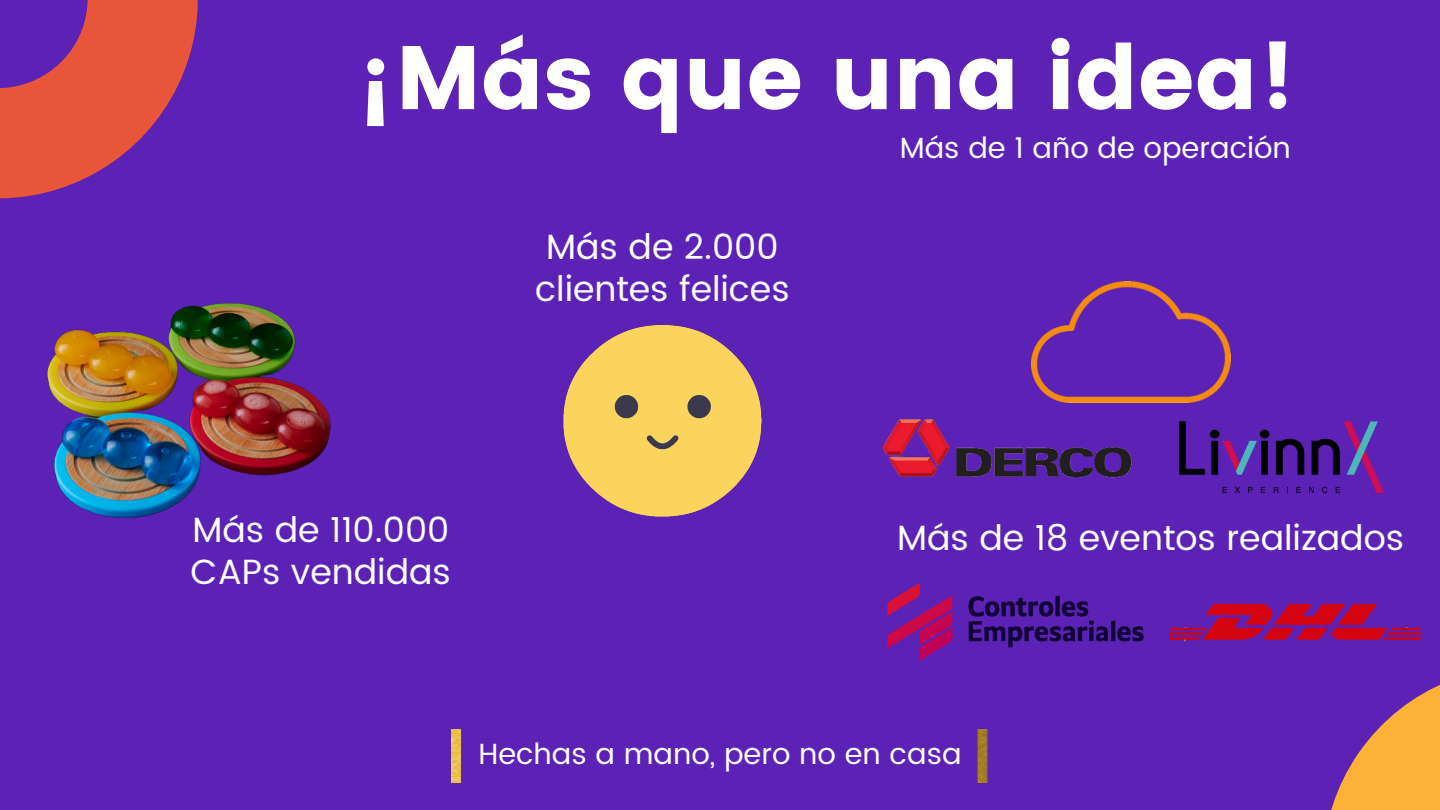
<style>
.page{position:relative;width:1440px;height:810px;background:#5c21b5}
.page>*{position:absolute;margin:0;border:0;box-sizing:border-box;transform-origin:0 0}
.t1{font:90px "Poppins";color:#fff}
.t2{font:35px/42px "Poppins";color:#fff}
.t3{font:29.2px "Poppins";color:#fff}
</style>
<div class="page">
<svg style="left:0;top:0;width:198px;height:199px;fill:#e95538"></svg>
<img style="left:563px;top:325px;width:199px;height:192px">
<img style="left:1031px;top:281px;width:200px;height:121px">
<img style="left:1131px;top:395px;width:253px;height:99px">
<img style="left:887px;top:582px;width:257px;height:79px">
<svg style="left:1331px;top:627px;width:109px;height:183px"></svg>
<img style="left:452px;top:729px;width:536px;height:53px">
<img style="left:1170px;top:603px;width:250px;height:47px">
<img style="left:882px;top:411px;width:273px;height:78px">
<img style="left:47px;top:303px;width:284px;height:215px">
<h1 class="t1" style="left:355px;top:25px;width:942px">¡Más que una idea!</h1>
<p class="t3" style="left:900px;top:131px;width:393px">Más de 1 año de operación</p>
<p class="t2" style="left:535px;top:226px;width:256px;text-align:center">Más de 2.000 clientes felices</p>
<p class="t2" style="left:190px;top:509px;width:262px">Más de 110.000<br>CAPs vendidas</p>
<p class="t2" style="left:897px;top:516px;width:509px">Más de 18 eventos realizados</p>
<p class="t3" style="left:478px;top:737px;width:485px">Hechas a mano, pero no en casa</p>
</div>
